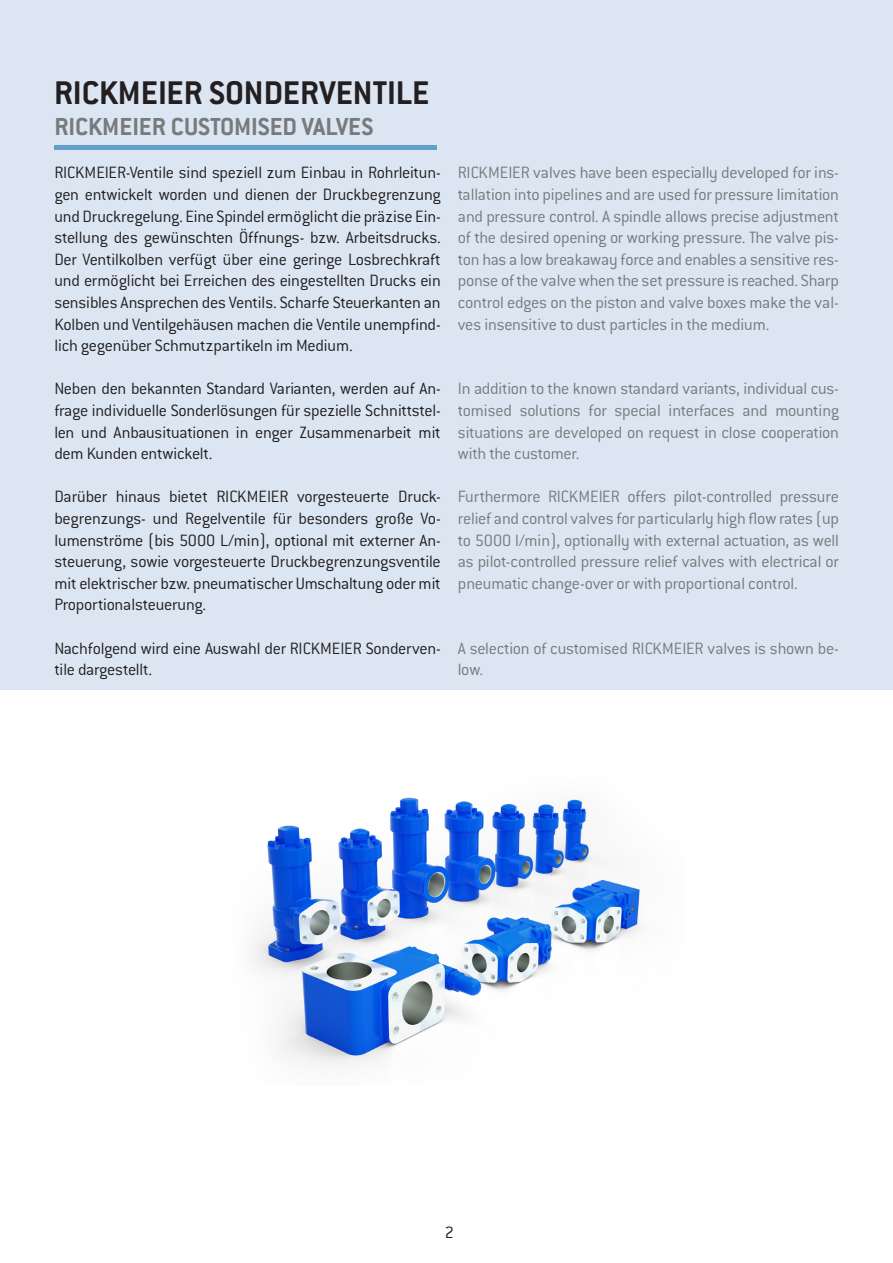
<style>
.page{position:relative;width:893px;height:1263px;background:#fff}
.page>*{position:absolute;margin:0;border:0;box-sizing:border-box;transform-origin:0 0}
.Überschrift_1{font:700 36px "Conduit ITC";color:#231f20}
.Überschrift_2{font:700 27px "Conduit ITC";color:#787a7d}
.t1{font:300 18px/21.6px "Conduit ITC";letter-spacing:-.015em;color:#231f20;text-align:justify}
.Absatzformat_1{font:300 18px/21.6px "Conduit ITC";letter-spacing:-.015em;color:#787a7d;text-align:justify}
</style>
<div class="page">
<div style="left:0;top:0;width:893px;height:690px;background:#dbe6f2"></div>
<hr style="left:54px;top:146px;width:383px;height:4px;background:#649eca">
<img style="left:252px;top:797px;width:388px;height:269px">
<p class="Überschrift_1" style="left:54px;top:72px;width:377px">RICKMEIER SONDERVENTILE</p>
<p class="Überschrift_2" style="left:54px;top:111px;width:321px">RICKMEIER CUSTOMISED VALVES</p>
<p class="t1" style="left:54px;top:162px;width:388px">RICKMEIER-Ventile sind speziell zum Einbau in Rohrleitun&shy;gen entwickelt worden und dienen der Druckbegrenzung und Druckregelung. Eine Spindel ermöglicht die präzise Ein&shy;stellung des gewünschten Öffnungs- bzw. Arbeitsdrucks.<br>Der Ventilkolben verfügt über eine geringe Losbrechkraft und ermöglicht bei Erreichen des eingestellten Drucks ein sensibles Ansprechen des Ventils. Scharfe Steuerkanten an Kolben und Ventilgehäusen machen die Ventile unempfind&shy;lich gegenüber Schmutzpartikeln im Medium.</p>
<p class="t1" style="left:54px;top:378px;width:388px">Neben den bekannten Standard Varianten, werden auf An&shy;frage individuelle Sonderlösungen für spezielle Schnittstel&shy;len und Anbausituationen in enger Zusammenarbeit mit dem Kunden entwickelt.</p>
<p class="t1" style="left:54px;top:486px;width:388px">Darüber hinaus bietet RICKMEIER vorgesteuerte Druck&shy;begrenzungs- und Regelventile für besonders große Vo&shy;lumenströme (bis 5000 L/min), optional mit externer An&shy;steuerung, sowie vorgesteuerte Druckbegrenzungsventile mit elektrischer bzw. pneumatischer Umschaltung oder mit Proportionalsteuerung.</p>
<p class="t1" style="left:54px;top:637px;width:388px">Nachfolgend wird eine Auswahl der RICKMEIER Sonderven&shy;tile dargestellt.</p>
<p class="Absatzformat_1" style="left:458px;top:162px;width:383px">RICKMEIER valves have been especially developed for ins&shy;tallation into pipelines and are used for pressure limitation and pressure control. A spindle allows precise adjustment of the desired opening or working pressure. The valve pis&shy;ton has a low breakaway force and enables a sensitive res&shy;ponse of the valve when the set pressure is reached. Sharp</p>
<p class="Absatzformat_1" style="left:458px;top:292px;width:383px">control edges on the piston and valve boxes make the val&shy;ves insensitive to dust particles in the medium.</p>
<p class="Absatzformat_1" style="left:458px;top:378px;width:383px">In addition to the known standard variants, individual cus&shy;tomised solutions for special interfaces and mounting situations are developed on request in close cooperation with the customer.</p>
<p class="Absatzformat_1" style="left:458px;top:486px;width:383px">Furthermore RICKMEIER offers pilot-controlled pressure relief and control valves for particularly high flow rates (up to 5000 l/min), optionally with external actuation, as well as pilot-controlled pressure relief valves with electrical or pneumatic change-over or with proportional control.</p>
<p class="Absatzformat_1" style="left:458px;top:637px;width:383px">A selection of customised RICKMEIER valves is shown be&shy;low.</p>
<p class="t1" style="left:445px;top:1221px;width:11px">2</p>
</div>
